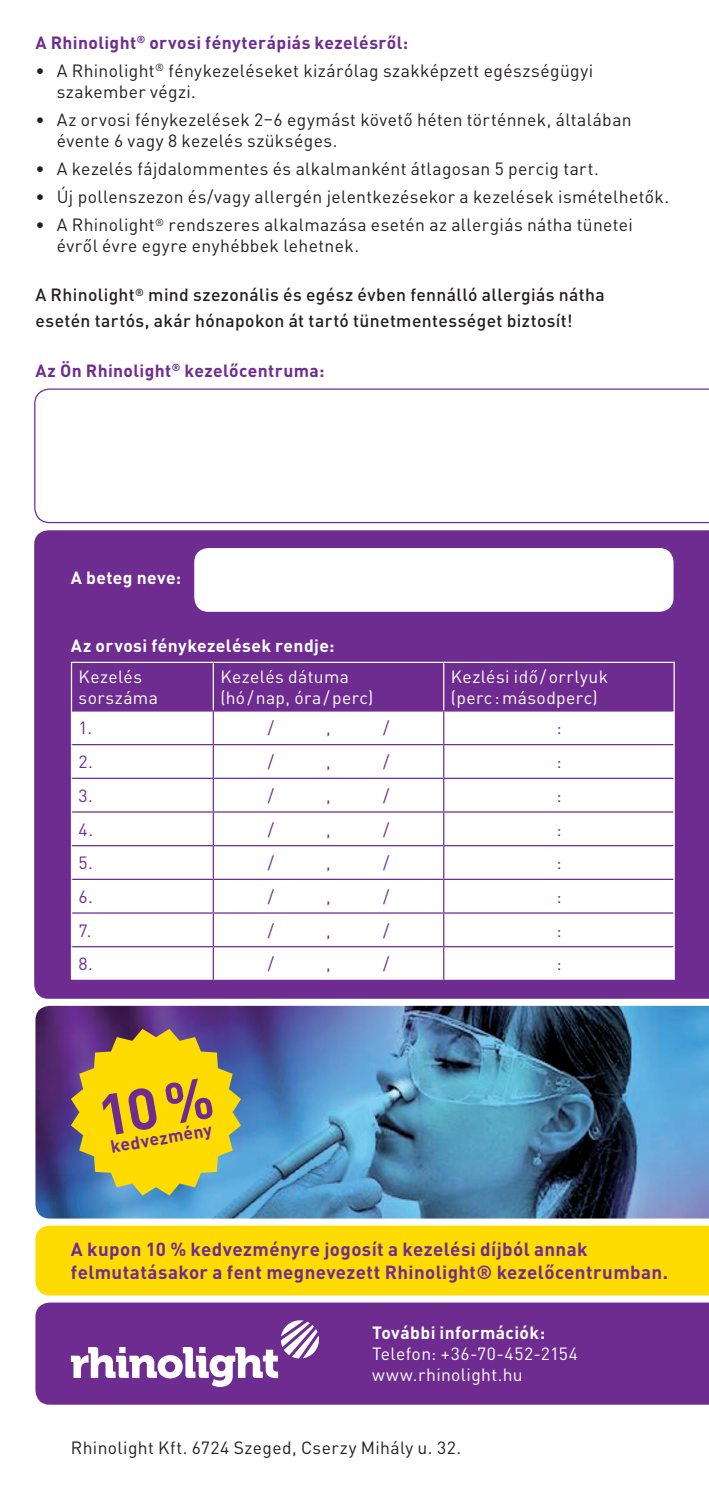
<style>
.page{position:relative;width:709px;height:1489px;background:#fff}
.page>*{position:absolute;margin:0;border:0;box-sizing:border-box;transform-origin:0 0}
.t1{font:700 18.75px/22.5px "DIN Pro";letter-spacing:.02em;color:#6e2c91}
.t2{font:17.5px/21px "DIN Pro";letter-spacing:.02em;color:#231f20}
.t3{font:17.5px/21px "DIN Pro";letter-spacing:.02em;color:#fff}
.t4{font:500 17.5px/25px "DIN Pro";letter-spacing:.02em;color:#231f20}
.t5{font:700 17.5px "DIN Pro";letter-spacing:.02em;color:#6e2c91}
.t6{font:700 17.5px "DIN Pro";letter-spacing:.02em;color:#fff}
.t7{font:17.5px "DIN Pro";color:#6e2c91}
</style>
<div class="page">
<div style="left:35px;top:1302px;width:674px;height:102px;background:#6e2c91"></div>
<div style="left:34px;top:530px;width:675px;height:468px;background:#6e2c91"></div>
<div style="left:35px;top:1225px;width:674px;height:70px;background:#ffdc01"></div>
<svg style="left:34px;top:388px;width:675px;height:135px"></svg>
<img style="left:35px;top:1005px;width:674px;height:213px">
<svg style="left:71px;top:1320px;width:248px;height:66px"></svg>
<svg style="left:72px;top:711px;width:601px;height:268px"></svg>
<hr style="left:213px;top:661px;width:231px;height:2px;background:#fff">
<hr style="left:444px;top:661px;width:230px;height:2px;background:#fff">
<hr style="left:443px;top:663px;width:1px;height:47px;background:#fff">
<hr style="left:673px;top:663px;width:1px;height:48px;background:#fff">
<hr style="left:71px;top:661px;width:142px;height:2px;background:#fff">
<hr style="left:71px;top:663px;width:1px;height:48px;background:#fff">
<hr style="left:213px;top:663px;width:1px;height:47px;background:#fff">
<hr style="left:71px;top:711px;width:1px;height:33px;background:#fff">
<hr style="left:71px;top:744px;width:1px;height:34px;background:#fff">
<hr style="left:71px;top:778px;width:1px;height:34px;background:#fff">
<hr style="left:71px;top:812px;width:1px;height:33px;background:#fff">
<hr style="left:71px;top:845px;width:1px;height:34px;background:#fff">
<hr style="left:71px;top:879px;width:1px;height:34px;background:#fff">
<hr style="left:71px;top:913px;width:1px;height:33px;background:#fff">
<hr style="left:71px;top:946px;width:1px;height:33px;background:#fff">
<hr style="left:72px;top:710px;width:141px;height:1px;background:#6e2c91">
<hr style="left:72px;top:744px;width:141px;height:1px;background:#6e2c91">
<hr style="left:72px;top:777px;width:141px;height:2px;background:#6e2c91">
<hr style="left:72px;top:811px;width:141px;height:1px;background:#6e2c91">
<hr style="left:72px;top:845px;width:141px;height:1px;background:#6e2c91">
<hr style="left:72px;top:878px;width:141px;height:2px;background:#6e2c91">
<hr style="left:72px;top:912px;width:141px;height:1px;background:#6e2c91">
<hr style="left:72px;top:946px;width:141px;height:1px;background:#6e2c91">
<hr style="left:71px;top:979px;width:142px;height:1px;background:#6e2c91">
<hr style="left:213px;top:710px;width:231px;height:1px;background:#6e2c91">
<hr style="left:213px;top:711px;width:1px;height:33px;background:#6e2c91">
<hr style="left:213px;top:744px;width:231px;height:1px;background:#6e2c91">
<hr style="left:213px;top:745px;width:1px;height:32px;background:#6e2c91">
<hr style="left:213px;top:777px;width:231px;height:2px;background:#6e2c91">
<hr style="left:213px;top:779px;width:1px;height:32px;background:#6e2c91">
<hr style="left:213px;top:811px;width:231px;height:1px;background:#6e2c91">
<hr style="left:213px;top:812px;width:1px;height:33px;background:#6e2c91">
<hr style="left:213px;top:845px;width:231px;height:1px;background:#6e2c91">
<hr style="left:213px;top:846px;width:1px;height:32px;background:#6e2c91">
<hr style="left:213px;top:878px;width:231px;height:2px;background:#6e2c91">
<hr style="left:213px;top:880px;width:1px;height:32px;background:#6e2c91">
<hr style="left:213px;top:912px;width:231px;height:1px;background:#6e2c91">
<hr style="left:213px;top:913px;width:1px;height:33px;background:#6e2c91">
<hr style="left:213px;top:946px;width:231px;height:1px;background:#6e2c91">
<hr style="left:213px;top:947px;width:1px;height:32px;background:#6e2c91">
<hr style="left:213px;top:979px;width:231px;height:1px;background:#6e2c91">
<hr style="left:444px;top:710px;width:229px;height:1px;background:#6e2c91">
<hr style="left:443px;top:711px;width:1px;height:33px;background:#6e2c91">
<hr style="left:444px;top:744px;width:229px;height:1px;background:#6e2c91">
<hr style="left:443px;top:745px;width:1px;height:32px;background:#6e2c91">
<hr style="left:444px;top:777px;width:229px;height:2px;background:#6e2c91">
<hr style="left:443px;top:779px;width:1px;height:32px;background:#6e2c91">
<hr style="left:444px;top:811px;width:229px;height:1px;background:#6e2c91">
<hr style="left:443px;top:812px;width:1px;height:33px;background:#6e2c91">
<hr style="left:444px;top:845px;width:229px;height:1px;background:#6e2c91">
<hr style="left:443px;top:846px;width:1px;height:32px;background:#6e2c91">
<hr style="left:444px;top:878px;width:229px;height:2px;background:#6e2c91">
<hr style="left:443px;top:880px;width:1px;height:32px;background:#6e2c91">
<hr style="left:444px;top:912px;width:229px;height:1px;background:#6e2c91">
<hr style="left:443px;top:913px;width:1px;height:33px;background:#6e2c91">
<hr style="left:444px;top:946px;width:229px;height:1px;background:#6e2c91">
<hr style="left:443px;top:947px;width:1px;height:32px;background:#6e2c91">
<hr style="left:444px;top:979px;width:230px;height:1px;background:#6e2c91">
<hr style="left:673px;top:711px;width:1px;height:33px;background:#fff">
<hr style="left:673px;top:744px;width:1px;height:34px;background:#fff">
<hr style="left:673px;top:778px;width:1px;height:34px;background:#fff">
<hr style="left:673px;top:812px;width:1px;height:33px;background:#fff">
<hr style="left:673px;top:845px;width:1px;height:34px;background:#fff">
<hr style="left:673px;top:879px;width:1px;height:34px;background:#fff">
<hr style="left:673px;top:913px;width:1px;height:33px;background:#fff">
<hr style="left:673px;top:946px;width:1px;height:33px;background:#fff">
<div style="left:194px;top:548px;width:479px;height:64px;background:#fff;border-radius:14px"></div>
<svg style="left:71px;top:1028px;width:170px;height:167px;background:#ccb932"></svg>
<p class="t5" style="left:35px;top:31px;width:374px">A Rhinolight<sup>®</sup> orvosi fényterápiás kezelésről:</p>
<p class="t2" style="left:57px;top:59px;width:538px;text-indent:-21px">• A Rhinolight<sup>®</sup> fénykezeléseket kizárólag szakképzett egészségügyi szakember végzi.</p>
<p class="t2" style="left:57px;top:108px;width:576px;text-indent:-21px">• Az orvosi fénykezelések 2–6 egymást követő héten történnek, általában évente 6 vagy 8 kezelés szükséges.</p>
<p class="t2" style="left:35px;top:158px;width:565px">• A kezelés fájdalommentes és alkalmanként átlagosan 5 percig tart.</p>
<p class="t2" style="left:35px;top:186px;width:635px">• Új pollenszezon és/vagy allergén jelentkezésekor a kezelések ismételhetők.</p>
<p class="t2" style="left:57px;top:214px;width:577px;text-indent:-21px">• A Rhinolight<sup>®</sup> rendszeres alkalmazása esetén az allergiás nátha tünetei évről évre egyre enyhébbek lehetnek.</p>
<p class="t4" style="left:35px;top:282px;width:571px">A Rhinolight<sup>®</sup> mind szezonális és egész évben fennálló allergiás nátha esetén tartós, akár hónapokon át tartó tünetmentességet biztosít!</p>
<p class="t5" style="left:35px;top:358px;width:291px">Az Ön Rhinolight<sup>®</sup> kezelőcentruma:</p>
<p class="t6" style="left:71px;top:566px;width:112px">A beteg neve:</p>
<p class="t6" style="left:71px;top:633px;width:265px">Az orvosi fénykezelések rendje:</p>
<p class="t3" style="left:79px;top:665px;width:81px">Kezelés sorszáma</p>
<p class="t3" style="left:220px;top:665px;width:155px">Kezelés dátuma (hó/nap, óra/perc)</p>
<p class="t3" style="left:451px;top:665px;width:159px">Kezlési idő/orrlyuk (perc:másodperc)</p>
<p class="t7" style="left:79px;top:716px;width:15px">1.</p>
<p class="t7" style="left:268px;top:716px;width:8px">/</p>
<p class="t7" style="left:326px;top:716px;width:6px">,</p>
<p class="t7" style="left:383px;top:716px;width:8px">/</p>
<p class="t7" style="left:556px;top:716px;width:7px">:</p>
<p class="t7" style="left:79px;top:750px;width:16px">2.</p>
<p class="t7" style="left:268px;top:750px;width:8px">/</p>
<p class="t7" style="left:326px;top:750px;width:6px">,</p>
<p class="t7" style="left:383px;top:750px;width:8px">/</p>
<p class="t7" style="left:556px;top:750px;width:7px">:</p>
<p class="t7" style="left:79px;top:783px;width:16px">3.</p>
<p class="t7" style="left:268px;top:783px;width:8px">/</p>
<p class="t7" style="left:326px;top:783px;width:6px">,</p>
<p class="t7" style="left:383px;top:783px;width:8px">/</p>
<p class="t7" style="left:556px;top:783px;width:7px">:</p>
<p class="t7" style="left:79px;top:817px;width:16px">4.</p>
<p class="t7" style="left:268px;top:817px;width:8px">/</p>
<p class="t7" style="left:326px;top:817px;width:6px">,</p>
<p class="t7" style="left:383px;top:817px;width:8px">/</p>
<p class="t7" style="left:556px;top:817px;width:7px">:</p>
<p class="t7" style="left:79px;top:851px;width:16px">5.</p>
<p class="t7" style="left:268px;top:851px;width:8px">/</p>
<p class="t7" style="left:326px;top:851px;width:6px">,</p>
<p class="t7" style="left:383px;top:851px;width:8px">/</p>
<p class="t7" style="left:556px;top:851px;width:7px">:</p>
<p class="t7" style="left:79px;top:884px;width:16px">6.</p>
<p class="t7" style="left:268px;top:884px;width:8px">/</p>
<p class="t7" style="left:326px;top:884px;width:6px">,</p>
<p class="t7" style="left:383px;top:884px;width:8px">/</p>
<p class="t7" style="left:556px;top:884px;width:7px">:</p>
<p class="t7" style="left:79px;top:918px;width:14px">7.</p>
<p class="t7" style="left:268px;top:918px;width:8px">/</p>
<p class="t7" style="left:326px;top:918px;width:6px">,</p>
<p class="t7" style="left:383px;top:918px;width:8px">/</p>
<p class="t7" style="left:556px;top:918px;width:7px">:</p>
<p class="t7" style="left:79px;top:952px;width:16px">8.</p>
<p class="t7" style="left:268px;top:952px;width:8px">/</p>
<p class="t7" style="left:326px;top:952px;width:6px">,</p>
<p class="t7" style="left:383px;top:952px;width:8px">/</p>
<p class="t7" style="left:556px;top:952px;width:7px">:</p>
<p class="t5" style="left:109px;top:1135px;width:104px;rotate:-10deg">kedvezmény</p>
<p class="t1" style="left:71px;top:1237px;width:598px">A kupon 10 % kedvezményre jogosít a kezelési díjból annak felmutatásakor a fent megnevezett Rhinolight® kezelőcentrumban.</p>
<p class="t6" style="left:372px;top:1320px;width:174px">További információk:</p>
<p class="t3" style="left:372px;top:1342px;width:207px">Telefon: +36-70-452-2154 www.rhinolight.hu</p>
<p class="t2" style="left:71px;top:1435px;width:391px">Rhinolight Kft. 6724 Szeged, Cserzy Mihály u. 32.</p>
</div>
